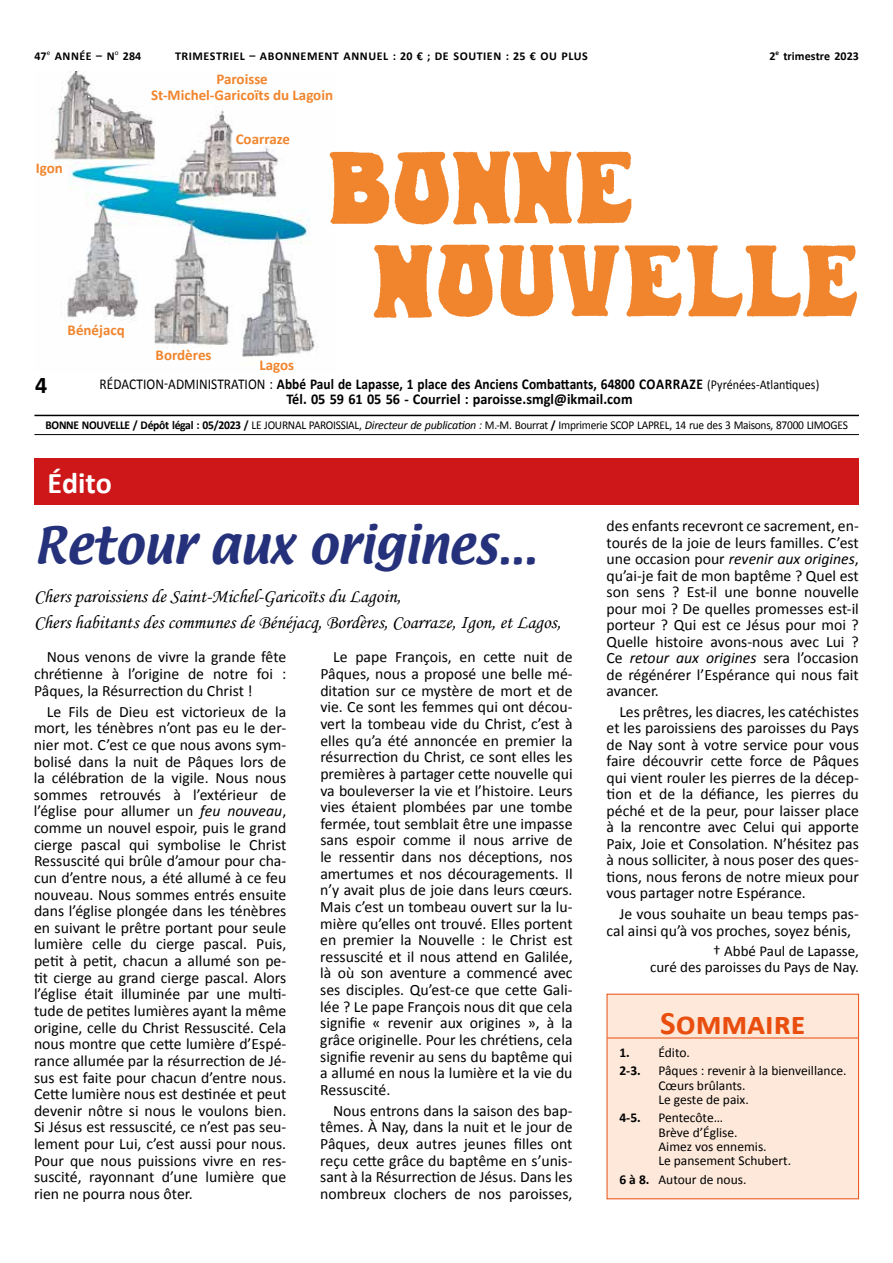
<style>
.page{position:relative;width:893px;height:1263px;background:#fff}
.page>*{position:absolute;margin:0;border:0;box-sizing:border-box;transform-origin:0 0}
.t1{font:44.55px "Textile";color:#25317a}
.t2{font:700 33px "Calibri";color:#e94e0f}
.t3{font:700 30px "Calibri";color:#fff}
.t4{font:700 24px "Calibri";color:#000}
.t5{font:19.05px/25.3px "Monotype Corsiva";color:#000}
.t6{font:15.75px/16.6px "Calibri";color:#000;text-align:justify}
.t7{font:700 15px/15px "Calibri";letter-spacing:.005em;color:#000;text-align:center;scale:.89 1}
.t8{font:700 15px/16.5px "Calibri";color:#f1852d;text-align:center}
.t9{font:15px/15.8px "Calibri";color:#000;text-align:right}
.t10{font:13.5px/14.2px "Calibri";color:#000}
.t11{font:700 13.5px/18.5px "Calibri";color:#000}
.t12{font:12px "Calibri";letter-spacing:-.025em;color:#000;scale:.95 1}
.t13{font:700 12px "Calibri";letter-spacing:.045em;color:#000}
.t14{font:700 12px "Calibri";letter-spacing:.005em;color:#000}
.s1{font-weight:400}
.s2{font-weight:400;font-size:13.5px}
.s3{font-weight:700}
.s4{font-style:italic}
</style>
<div class="page">
<img style="left:51px;top:71px;width:266px;height:286px">
<img style="left:329px;top:151px;width:528px;height:167px">
<hr style="left:34px;top:434px;width:825px;height:1px;background:#000">
<hr style="left:34px;top:415px;width:825px;height:1px;background:#000">
<div style="left:607px;top:994px;width:252px;height:205px;background:#fde8da"></div>
<hr style="left:607px;top:1037px;width:251px;height:1px;background:#e94e0f">
<div style="left:34px;top:458px;width:825px;height:47px;background:#cd1719"></div>
<p class="t13" style="left:34px;top:49px;width:108px">47<sup>e</sup> ANNÉE – N<sup>o</sup> 284</p>
<p class="t13" style="left:175px;top:49px;width:414px">TRIMESTRIEL – ABONNEMENT ANNUEL : 20 € ; DE SOUTIEN : 25 € OU PLUS</p>
<p class="t8" style="left:151px;top:70px;width:183px">Paroisse<br>St-Michel-Garicoïts du Lagoin</p>
<p class="t8" style="left:36px;top:159px;width:29px">Igon</p>
<p class="t8" style="left:236px;top:130px;width:56px">Coarraze</p>
<p class="t8" style="left:68px;top:321px;width:59px">Bénéjacq</p>
<p class="t8" style="left:156px;top:346px;width:57px">Bordères</p>
<p class="t8" style="left:259px;top:356px;width:36px">Lagos</p>
<p class="t14" style="left:769px;top:49px;width:91px">2<sup>e</sup> trimestre 2023</p>
<h3 class="t4" style="left:35px;top:370px;width:14px">4</h3>
<p class="t7" style="left:100px;top:375px;width:810px"><span class="s1">RÉDACTION-ADMINISTRATION :</span> Abbé Paul de Lapasse, 1 place des Anciens Combattants, 64800 COARRAZE <span class="s2">(Pyrénées-Atlantiques)<br></span>Tél. 05 59 61 05 56 - Courriel : paroisse.smgl@ikmail.com</p>
<p class="t12" style="left:45px;top:418px;width:846px"><span class="s3">BONNE NOUVELLE / Dépôt légal : 05/2023 /</span> LE JOURNAL PAROISSIAL, <span class="s4">Directeur de publication :</span> M.-M. Bourrat <span class="s3">/</span> Imprimerie SCOP LAPREL, 14 rue des 3 Maisons, 87000 LIMOGES</p>
<h3 class="t3" style="left:47px;top:464px;width:66px">Édito</h3>
<h1 class="t1" style="left:34px;top:514px;width:504px">Retour aux origines...</h1>
<p class="t5" style="left:34px;top:584px;width:528px">Chers paroissiens de Saint-Michel-Garicoïts du Lagoin,<br>Chers habitants des communes de Bénéjacq, Bordères, Coarraze, Igon, et Lagos,</p>
<p class="t6" style="left:320px;top:648px;width:254px;text-indent:13px">Le pape François, en cette nuit de Pâques, nous a proposé une belle mé&shy;ditation sur ce mystère de mort et de vie. Ce sont les femmes qui ont décou&shy;vert la tombeau vide du Christ, c’est à elles qu’a été annoncée en premier la résurrection du Christ, ce sont elles les premières à partager cette nouvelle qui va bouleverser la vie et l’histoire. Leurs vies étaient plombées par une tombe fermée, tout semblait être une impasse sans espoir comme il nous arrive de le ressentir dans nos déceptions, nos amertumes et nos découragements. Il n’y avait plus de joie dans leurs cœurs.<br>Mais c’est un tombeau ouvert sur la lu&shy;mière qu’elles ont trouvé. Elles portent en premier la Nouvelle : le Christ est ressuscité et il nous attend en Galilée, là où son aventure a commencé avec ses disciples. Qu’est-ce que cette Gali&shy;lée ? Le pape François nous dit que cela signifie « revenir aux origines », à la grâce originelle. Pour les chrétiens, cela signifie revenir au sens du baptême qui a allumé en nous la lumière et la vie du Ressuscité.</p>
<p class="t6" style="left:320px;top:1101px;width:254px;text-indent:13px">Nous entrons dans la saison des bap&shy;têmes. À Nay, dans la nuit et le jour de Pâques, deux autres jeunes filles ont reçu cette grâce du baptême en s’unis&shy;sant à la Résurrection de Jésus. Dans les nombreux clochers de nos paroisses,</p>
<p class="t6" style="left:34px;top:648px;width:254px;text-indent:13px">Nous venons de vivre la grande fête chrétienne à l’origine de notre foi :<br>Pâques, la Résurrection du Christ !</p>
<p class="t6" style="left:34px;top:702px;width:254px;text-indent:13px">Le Fils de Dieu est victorieux de la mort, les ténèbres n’ont pas eu le der&shy;nier mot. C’est ce que nous avons sym&shy;bolisé dans la nuit de Pâques lors de la célébration de la vigile. Nous nous sommes retrouvés à l’extérieur de l’église pour allumer un <span class="s4">feu nouveau</span>, comme un nouvel espoir, puis le grand cierge pascal qui symbolise le Christ Ressuscité qui brûle d’amour pour cha&shy;cun d’entre nous, a été allumé à ce feu nouveau. Nous sommes entrés ensuite dans l’église plongée dans les ténèbres en suivant le prêtre portant pour seule lumière celle du cierge pascal. Puis, petit à petit, chacun a allumé son pe&shy;tit cierge au grand cierge pascal. Alors l’église était illuminée par une multi&shy;tude de petites lumières ayant la même origine, celle du Christ Ressuscité. Cela nous montre que cette lumière d’Espé&shy;rance allumée par la résurrection de Jé&shy;sus est faite pour chacun d’entre nous.<br>Cette lumière nous est destinée et peut devenir nôtre si nous le voulons bien.<br>Si Jésus est ressuscité, ce n’est pas seu&shy;lement pour Lui, c’est aussi pour nous.<br>Pour que nous puissions vivre en res&shy;suscité, rayonnant d’une lumière que rien ne pourra nous ôter.</p>
<p class="t6" style="left:607px;top:517px;width:254px">des enfants recevront ce sacrement, en&shy;tourés de la joie de leurs familles. C’est une occasion pour <span class="s4">revenir aux origines</span>, qu’ai-je fait de mon baptême ? Quel est son sens ? Est-il une bonne nouvelle pour moi ? De quelles promesses est-il porteur ? Qui est ce Jésus pour moi ?<br>Quelle histoire avons-nous avec Lui ?<br>Ce <span class="s4">retour aux origines</span> sera l’occasion de régénérer l’Espérance qui nous fait avancer.</p>
<p class="t6" style="left:607px;top:703px;width:254px;text-indent:13px">Les prêtres, les diacres, les catéchistes et les paroissiens des paroisses du Pays de Nay sont à votre service pour vous faire découvrir cette force de Pâques qui vient rouler les pierres de la décep&shy;tion et de la défiance, les pierres du péché et de la peur, pour laisser place à la rencontre avec Celui qui apporte Paix, Joie et Consolation. N’hésitez pas à nous solliciter, à nous poser des ques&shy;tions, nous ferons de notre mieux pour vous partager notre Espérance.</p>
<p class="t6" style="left:607px;top:905px;width:254px;text-indent:13px">Je vous souhaite un beau temps pas&shy;cal ainsi qu’à vos proches, soyez bénis,</p>
<p class="t9" style="left:650px;top:942px;width:210px">† Abbé Paul de Lapasse,<br>curé des paroisses du Pays de Nay.</p>
<h2 class="t2" style="left:660px;top:1003px;width:147px">Sommaire</h2>
<p class="t11" style="left:619px;top:1042px;width:72px">1. <span class="s1">Édito.<br></span>2-3.</p>
<p class="t10" style="left:658px;top:1063px;width:190px">Pâques : revenir à la bienveillance.<br>Cœurs brûlants.<br>Le geste de paix.</p>
<p class="t11" style="left:619px;top:1108px;width:23px">4-5.</p>
<p class="t10" style="left:658px;top:1110px;width:134px">Pentecôte…<br>Brève d’Église.<br>Aimez vos ennemis.<br>Le pansement Schubert.</p>
<p class="t10" style="left:619px;top:1171px;width:129px"><span class="s3">6 à 8.</span> Autour de nous.</p>
</div>
